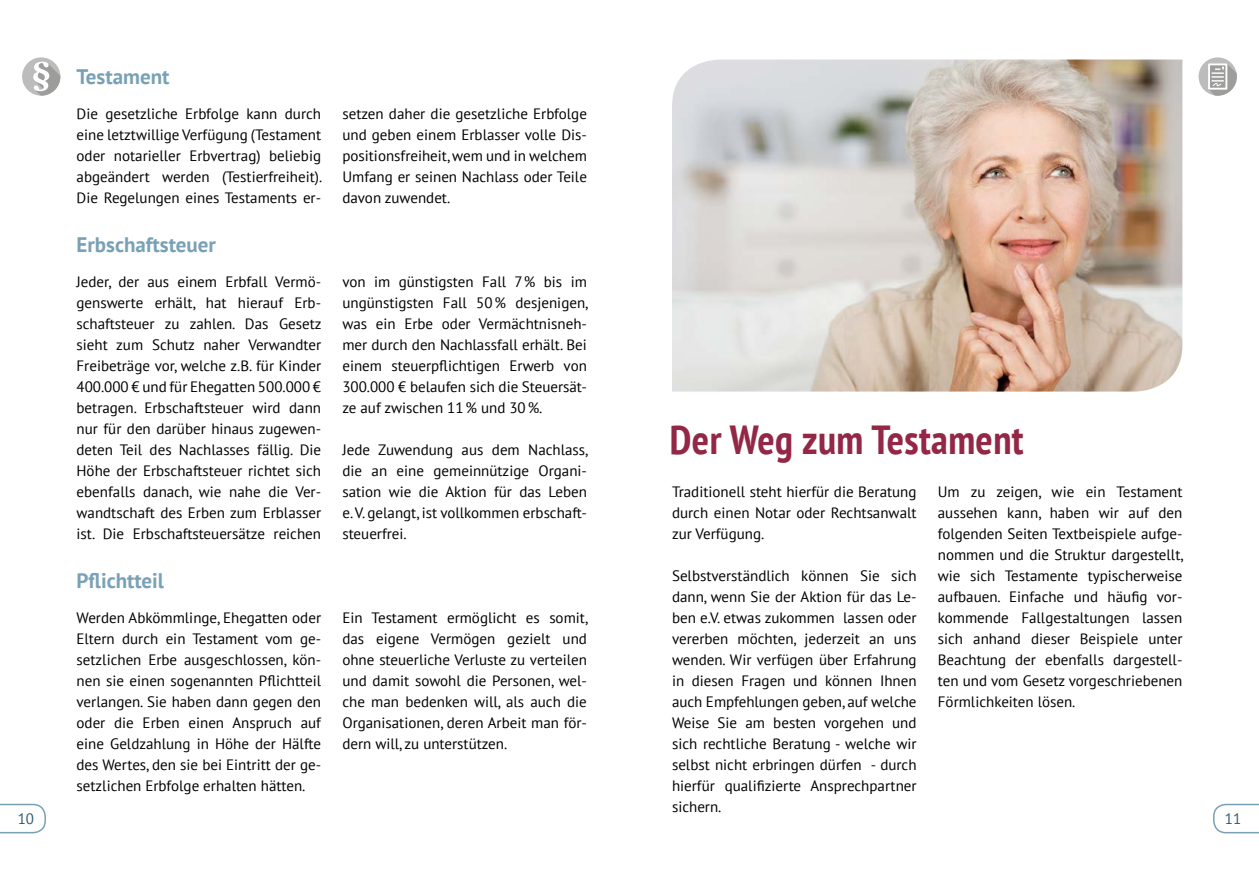
<style>
.page{position:relative;width:1259px;height:893px;background:#fff}
.page>*{position:absolute;margin:0;border:0;box-sizing:border-box;transform-origin:0 0}
.t1{font:700 condensed 40.5px "PT Sans";letter-spacing:.01em;color:#932745}
.t2{font:700 21px "PT Sans";color:#79a1b5}
.t3{font:15px/21px "PT Sans";color:#000;text-align:justify}
.t4{font:15px "PT Sans";color:#2b597c}
</style>
<div class="page">
<svg style="left:0;top:803px;width:46px;height:31px"></svg>
<svg style="left:1213px;top:803px;width:46px;height:31px"></svg>
<div style="left:1198px;top:57px;width:38px;height:39px;background:#bcbcbc;border-radius:50%"></div>
<div style="left:1208px;top:63px;width:19px;height:27px;border:2px solid #fff"></div>
<svg style="left:1208px;top:64px;width:28px;height:32px"></svg>
<div style="left:22px;top:57px;width:38px;height:39px;background:#bcbcbc;border-radius:50%"></div>
<svg style="left:33px;top:62px;width:27px;height:34px"></svg>
<img style="left:672px;top:60px;width:510px;height:332px">
<h2 class="t2" style="left:77px;top:63px;width:94px">Testament</h2>
<p class="t3" style="left:77px;top:102px;width:247px">Die gesetzliche Erbfolge kann durch eine letztwillige Verfügung (Testament oder notarieller Erbvertrag) beliebig abgeändert werden (Testierfreiheit).<br>Die Regelungen eines Testaments er-</p>
<p class="t3" style="left:342px;top:102px;width:246px">setzen daher die gesetzliche Erbfolge und geben einem Erblasser volle Dis&shy;positionsfreiheit, wem und in welchem Umfang er seinen Nachlass oder Teile davon zuwendet.</p>
<h2 class="t2" style="left:77px;top:231px;width:141px">Erbschaftsteuer</h2>
<p class="t3" style="left:77px;top:270px;width:246px">Jeder, der aus einem Erbfall Vermö&shy;genswerte erhält, hat hierauf Erb&shy;schaftsteuer zu zahlen. Das Gesetz sieht zum Schutz naher Verwandter Freibeträge vor, welche z.B. für Kinder 400.000 € und für Ehegatten 500.000 € betragen. Erbschaftsteuer wird dann nur für den darüber hinaus zugewen&shy;deten Teil des Nachlasses fällig. Die Höhe der Erbschaftsteuer richtet sich ebenfalls danach, wie nahe die Ver&shy;wandtschaft des Erben zum Erblasser ist. Die Erbschaftsteuersätze reichen</p>
<p class="t3" style="left:342px;top:270px;width:247px">von im günstigsten Fall 7% bis im ungünstigsten Fall 50% desjenigen, was ein Erbe oder Vermächtnisneh&shy;mer durch den Nachlassfall erhält. Bei einem steuerpflichtigen Erwerb von 300.000 € belaufen sich die Steuersät&shy;ze auf zwischen 11% und 30%.</p>
<h1 class="t1" style="left:670px;top:412px;width:355px">Der Weg zum Testament</h1>
<p class="t3" style="left:938px;top:480px;width:247px">Um zu zeigen, wie ein Testament aussehen kann, haben wir auf den folgenden Seiten Textbeispiele aufge&shy;nommen und die Struktur dargestellt, wie sich Testamente typischerweise aufbauen. Einfache und häufig vor&shy;kommende Fallgestaltungen lassen sich anhand dieser Beispiele unter Beachtung der ebenfalls dargestell&shy;ten und vom Gesetz vorgeschriebenen Förmlichkeiten lösen.</p>
<p class="t3" style="left:342px;top:438px;width:247px">Jede Zuwendung aus dem Nachlass, die an eine gemeinnützige Organi&shy;sation wie die Aktion für das Leben e. V. gelangt, ist vollkommen erbschaft&shy;steuerfrei.</p>
<p class="t3" style="left:672px;top:480px;width:246px">Traditionell steht hierfür die Beratung durch einen Notar oder Rechtsanwalt zur Verfügung.</p>
<p class="t3" style="left:672px;top:564px;width:246px">Selbstverständlich können Sie sich dann, wenn Sie der Aktion für das Le&shy;ben e.V. etwas zukommen lassen oder vererben möchten, jederzeit an uns wenden. Wir verfügen über Erfahrung in diesen Fragen und können Ihnen auch Empfehlungen geben, auf welche Weise Sie am besten vorgehen und sich rechtliche Beratung - welche wir selbst nicht erbringen dürfen - durch hierfür qualifizierte Ansprechpartner sichern.</p>
<h2 class="t2" style="left:77px;top:567px;width:89px">Pflichtteil</h2>
<p class="t3" style="left:77px;top:606px;width:246px">Werden Abkömmlinge, Ehegatten oder Eltern durch ein Testament vom ge&shy;setzlichen Erbe ausgeschlossen, kön&shy;nen sie einen sogenannten Pflichtteil verlangen. Sie haben dann gegen den oder die Erben einen Anspruch auf eine Geldzahlung in Höhe der Hälfte des Wertes, den sie bei Eintritt der ge&shy;setzlichen Erbfolge erhalten hätten.</p>
<p class="t3" style="left:342px;top:606px;width:247px">Ein Testament ermöglicht es somit, das eigene Vermögen gezielt und ohne steuerliche Verluste zu verteilen und damit sowohl die Personen, wel&shy;che man bedenken will, als auch die Organisationen, deren Arbeit man för&shy;dern will, zu unterstützen.</p>
<p class="t4" style="left:18px;top:809px;width:18px">10</p>
<p class="t4" style="left:1225px;top:809px;width:18px">11</p>
</div>
